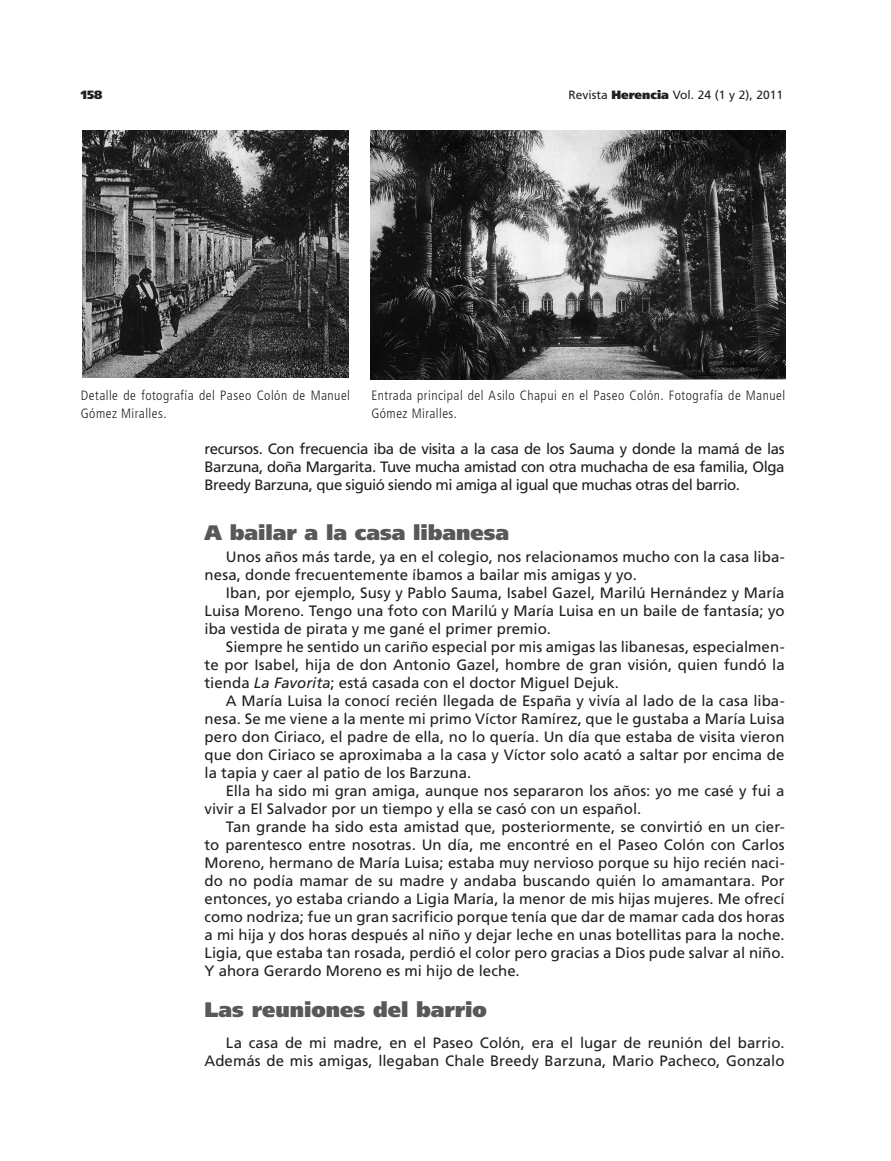
<style>
.page{position:relative;width:891px;height:1161px;background:#fff}
.page>*{position:absolute;margin:0;border:0;box-sizing:border-box;transform-origin:0 0}
.Subtítulos_del_artíc{font:900 21px "Frutiger";color:#57585a}
.t1{font:15px/18px "Frutiger";color:#231f20;text-align:justify}
.Texto_del_artículo{font:300 condensed 13.5px/18px "Frutiger";letter-spacing:.035em;color:#231f20}
.t2{font:12px "Frutiger";color:#231f20}
.t3{font:900 12px "Frutiger";color:#231f20}
.s1{font-weight:900}
.s2{font-style:italic}
</style>
<div class="page">
<img style="left:83px;top:130px;width:266px;height:248px">
<img style="left:371px;top:130px;width:414px;height:249px">
<p class="t3" style="left:81px;top:87px;width:23px">158</p>
<p class="t2" style="left:568px;top:88px;width:216px">Revista <span class="s1">Herencia</span> Vol. 24 (1 y 2), 2011</p>
<p class="Texto_del_artículo" style="left:81px;top:387px;width:271px">Detalle de fotografía del Paseo Colón de Manuel<br>Gómez Miralles.</p>
<p class="Texto_del_artículo" style="left:371px;top:387px;width:415px">Entrada principal del Asilo Chapui en el Paseo Colón. Fotografía de Manuel<br>Gómez Miralles.</p>
<p class="t1" style="left:205px;top:440px;width:582px">recursos. Con frecuencia iba de visita a la casa de los Sauma y donde la mamá de las Barzuna, doña Margarita. Tuve mucha amistad con otra muchacha de esa familia, Olga Breedy Barzuna, que siguió siendo mi amiga al igual que muchas otras del barrio.</p>
<p class="Subtítulos_del_artíc" style="left:205px;top:520px;width:306px">A bailar a la casa libanesa</p>
<p class="t1" style="left:205px;top:548px;width:582px;text-indent:21px">Unos años más tarde, ya en el colegio, nos relacionamos mucho con la casa liba&shy;nesa, donde frecuentemente íbamos a bailar mis amigas y yo.</p>
<p class="t1" style="left:205px;top:584px;width:582px;text-indent:21px">Iban, por ejemplo, Susy y Pablo Sauma, Isabel Gazel, Marilú Hernández y María Luisa Moreno. Tengo una foto con Marilú y María Luisa en un baile de fantasía; yo iba vestida de pirata y me gané el primer premio.</p>
<p class="t1" style="left:205px;top:638px;width:582px;text-indent:21px">Siempre he sentido un cariño especial por mis amigas las libanesas, especialmen&shy;te por Isabel, hija de don Antonio Gazel, hombre de gran visión, quien fundó la tienda <span class="s2">La Favorita</span>; está casada con el doctor Miguel Dejuk.</p>
<p class="t1" style="left:205px;top:692px;width:582px;text-indent:21px">A María Luisa la conocí recién llegada de España y vivía al lado de la casa liba&shy;nesa. Se me viene a la mente mi primo Víctor Ramírez, que le gustaba a María Luisa pero don Ciriaco, el padre de ella, no lo quería. Un día que estaba de visita vieron que don Ciriaco se aproximaba a la casa y Víctor solo acató a saltar por encima de la tapia y caer al patio de los Barzuna.</p>
<p class="t1" style="left:205px;top:782px;width:582px;text-indent:21px">Ella ha sido mi gran amiga, aunque nos separaron los años: yo me casé y fui a vivir a El Salvador por un tiempo y ella se casó con un español.</p>
<p class="t1" style="left:205px;top:818px;width:582px;text-indent:21px">Tan grande ha sido esta amistad que, posteriormente, se convirtió en un cier&shy;to parentesco entre nosotras. Un día, me encontré en el Paseo Colón con Carlos Moreno, hermano de María Luisa; estaba muy nervioso porque su hijo recién naci&shy;do no podía mamar de su madre y andaba buscando quién lo amamantara. Por entonces, yo estaba criando a Ligia María, la menor de mis hijas mujeres. Me ofrecí como nodriza; fue un gran sacrificio porque tenía que dar de mamar cada dos horas a mi hija y dos horas después al niño y dejar leche en unas botellitas para la noche.<br>Ligia, que estaba tan rosada, perdió el color pero gracias a Dios pude salvar al niño.<br>Y ahora Gerardo Moreno es mi hijo de leche.</p>
<p class="Subtítulos_del_artíc" style="left:205px;top:997px;width:284px">Las reuniones del barrio</p>
<p class="t1" style="left:205px;top:1034px;width:582px;text-align:right">La casa de mi madre, en el Paseo Colón, era el lugar de reunión del barrio.<br>Además de mis amigas, llegaban Chale Breedy Barzuna, Mario Pacheco, Gonzalo</p>
</div>
